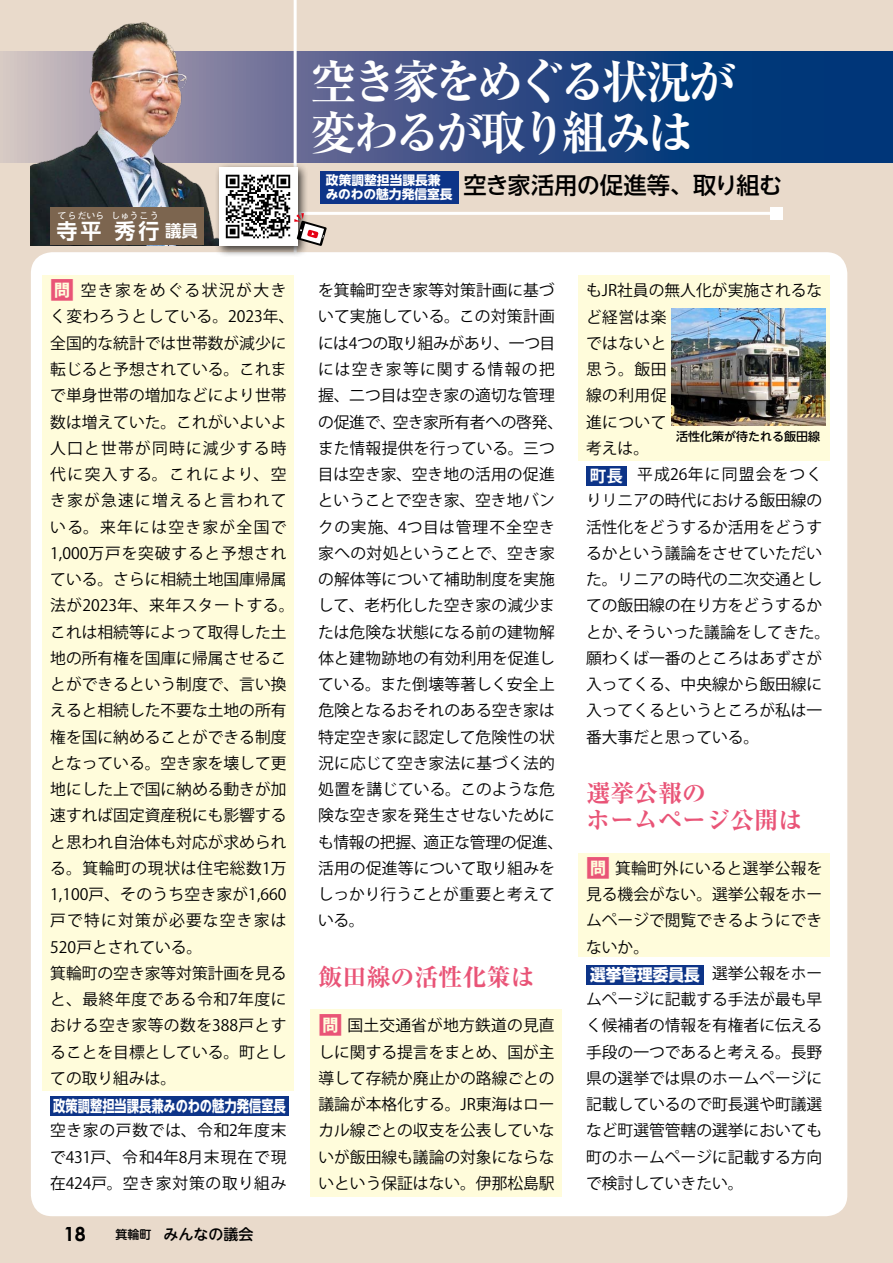
<style>
.page{position:relative;width:893px;height:1263px;background:#e9dacb}
.page>*{position:absolute;margin:0;border:0;box-sizing:border-box;transform-origin:0 0}
.t1{font:700 expanded 46.5px/51px "Ryumin Pro";letter-spacing:-.1em;color:#fff}
.t2{font:700 expanded 24px/26.2px "Ryumin Pro";color:#e95477}
.t3{font:500 23.25px "UD Shin Go NT Pro";letter-spacing:-.03em;color:#000}
.t4{font:700 21px "UD Shin Go NT Pro De";color:#fff}
.t5{font:700 16.5px "UD Shin Go NT Pro";color:#fff;scale:.95 1}
.t6{font:700 16.5px "UD Shin Go NT Pro De";color:#fff}
.t7{font:15.75px/26.2px "Koz Go Pr 6 N";color:#000;text-align:justify}
.t8{font:700 15.75px "UD Shin Go NT Pro";color:#fff;scale:.78 1}
.t9{font:500 15px "UD Shin M Go Pro";color:#000}
.t10{font:700 12.75px/13.5px "UD Shin Go NT Pro";color:#fff}
.t11{font:500 12px "UD Shin Go NT Pro";color:#000}
.t12{font:700 9px "UD Shin Go NT Pro De";letter-spacing:.04em;color:#fff}
.s1{font-weight:700;font-size:24px;color:#e95477}
.s2{font-family:"Century Gothic";font-weight:700;font-size:19.5px}
.s3{font-size:12px}
.s4{font-weight:700;font-size:16.5px;color:#fff}
.s5{font-family:"Koz Go Pr 6 N";font-weight:400;font-size:15.75px;color:#000}
</style>
<div class="page">
<svg style="left:0;top:51px;width:893px;height:111px"></svg>
<hr style="left:294px;top:0;width:3px;height:321px;background:#fff">
<div style="left:31px;top:252px;width:816px;height:964px;background:#fff;border-radius:21px"></div>
<hr style="left:281px;top:212px;width:495px;height:3px;background:#fff">
<div style="left:770px;top:207px;width:12px;height:12px;background:#fff"></div>
<div style="left:43px;top:275px;width:251px;height:815px;background:#fffcdb"></div>
<div style="left:310px;top:1010px;width:251px;height:187px;background:#fffcdb"></div>
<div style="left:578px;top:275px;width:252px;height:185px;background:#fffcdb"></div>
<div style="left:578px;top:853px;width:252px;height:103px;background:#fffcdb"></div>
<div style="left:50px;top:1096px;width:239px;height:20px;background:#0d3488"></div>
<div style="left:586px;top:466px;width:41px;height:20px;background:#0d3488"></div>
<div style="left:586px;top:965px;width:118px;height:19px;background:#0d3488"></div>
<img style="left:671px;top:309px;width:154px;height:117px">
<img style="left:31px;top:22px;width:218px;height:224px">
<div style="left:50px;top:207px;width:154px;height:38px;background:#7c654f"></div>
<div style="left:214px;top:162px;width:95px;height:95px;background:#000;opacity:.75"></div>
<img style="left:219px;top:167px;width:78px;height:79px">
<svg style="left:294px;top:213px;width:33px;height:33px"></svg>
<div style="left:320px;top:171px;width:139px;height:32px;background:#0d3488"></div>
<p class="t12" style="left:57px;top:209px;width:49px">てらだいら</p>
<h3 class="t4" style="left:57px;top:214px;width:46px">寺平</h3>
<p class="t12" style="left:112px;top:209px;width:49px">しゅうこう</p>
<h3 class="t4" style="left:115px;top:214px;width:46px">秀行</h3>
<p class="t6" style="left:165px;top:218px;width:34px">議員</p>
<p class="t7" style="left:50px;top:278px;width:246px;text-align:left"><span class="s1">問</span>空き家をめぐる状況が大きく変わろうとしている。2023年、全国的な統計では世帯数が減少に転じると予想されている。これまで単身世帯の増加などにより世帯数は増えていた。これがいよいよ人口と世帯が同時に減少する時代に突入する。これにより、空き家が急速に増えると言われている。来年には空き家が全国で<br>1,000万戸を突破すると予想されている。さらに相続土地国庫帰属法が2023年、来年スタートする。これは相続等によって取得した土地の所有権を国庫に帰属させることができるという制度で、言い換えると相続した不要な土地の所有権を国に納めることができる制度となっている。空き家を壊して更地にした上で国に納める動きが加速すれば固定資産税にも影響すると思われ自治体も対応が求められる。箕輪町の現状は住宅総数1万<br>1,100戸、そのうち空き家が1,660戸で特に対策が必要な空き家は<br>520戸とされている。<br>箕輪町の空き家等対策計画を見ると、最終年度である令和7年度における空き家等の数を388戸とすることを目標としている。町としての取り組みは。</p>
<p class="t8" style="left:53px;top:1093px;width:300px">政策調整担当課長兼みのわの魅力発信室長</p>
<p class="t7" style="left:50px;top:1118px;width:238px">空き家の戸数では、令和2年度末で431戸、令和4年8月末現在で現在424戸。空き家対策の取り組み</p>
<p class="t9" style="left:64px;top:1222px;width:191px"><span class="s2">18</span>　　<span class="s3">箕輪町　</span>みんなの議会</p>
<h1 class="t1" style="left:310px;top:53px;width:426px">空き家をめぐる状況が変わるが取り組みは</h1>
<p class="t10" style="left:326px;top:173px;width:128px">政策調整担当課長兼みのわの魅力発信室長</p>
<h3 class="t3" style="left:463px;top:167px;width:320px">空き家活用の促進等、取り組む</h3>
<p class="t7" style="left:318px;top:278px;width:247px;text-align:left">を箕輪町空き家等対策計画に基づいて実施している。この対策計画には4つの取り組みがあり、一つ目には空き家等に関する情報の把握、二つ目は空き家の適切な管理の促進で、空き家所有者への啓発、また情報提供を行っている。三つ目は空き家、空き地の活用の促進ということで空き家、空き地バンクの実施、4つ目は管理不全空き家への対処ということで、空き家の解体等について補助制度を実施して、老朽化した空き家の減少または危険な状態になる前の建物解体と建物跡地の有効利用を促進している。また倒壊等著しく安全上危険となるおそれのある空き家は特定空き家に認定して危険性の状況に応じて空き家法に基づく法的処置を講じている。このような危険な空き家を発生させないためにも情報の把握、適正な管理の促進、活用の促進等について取り組みをしっかり行うことが重要と考えている。</p>
<h2 class="t2" style="left:318px;top:962px;width:217px">飯田線の活性化策は</h2>
<p class="t7" style="left:318px;top:1013px;width:238px"><span class="s1">問</span>国土交通省が地方鉄道の見直しに関する提言をまとめ、国が主導して存続か廃止かの路線ごとの議論が本格化する。JR東海はローカル線ごとの収支を公表していないが飯田線も議論の対象にならないという保証はない。伊那松島駅</p>
<p class="t7" style="left:586px;top:278px;width:246px;text-align:left">もJR社員の無人化が実施されるなど経営は楽<br>ではないと<br>思う。飯田<br>線の利用促<br>進について<br>考えは。<br><span class="s4">町長</span> 平成26年に同盟会をつくりリニアの時代における飯田線の活性化をどうするか活用をどうするかという議論をさせていただいた。リニアの時代の二次交通としての飯田線の在り方をどうするかとか、そういった議論をしてきた。願わくば一番のところはあずさが入ってくる、中央線から飯田線に入ってくるというところが私は一番大事だと思っている。</p>
<h2 class="t2" style="left:586px;top:778px;width:217px">選挙公報の<br>ホームページ公開は</h2>
<p class="t7" style="left:586px;top:855px;width:238px"><span class="s1">問</span>箕輪町外にいると選挙公報を見る機会がない。選挙公報をホームページで閲覧できるようにできないか。</p>
<p class="t5" style="left:590px;top:961px;width:246px">選挙管理委員長 <span class="s5">選挙公報をホー</span></p>
<p class="t7" style="left:586px;top:986px;width:238px">ムページに記載する手法が最も早く候補者の情報を有権者に伝える手段の一つであると考える。長野県の選挙では県のホームページに記載しているので町長選や町議選など町選管管轄の選挙においても町のホームページに記載する方向で検討していきたい。</p>
<p class="t11" style="left:676px;top:427px;width:145px">活性化策が待たれる飯田線</p>
</div>
